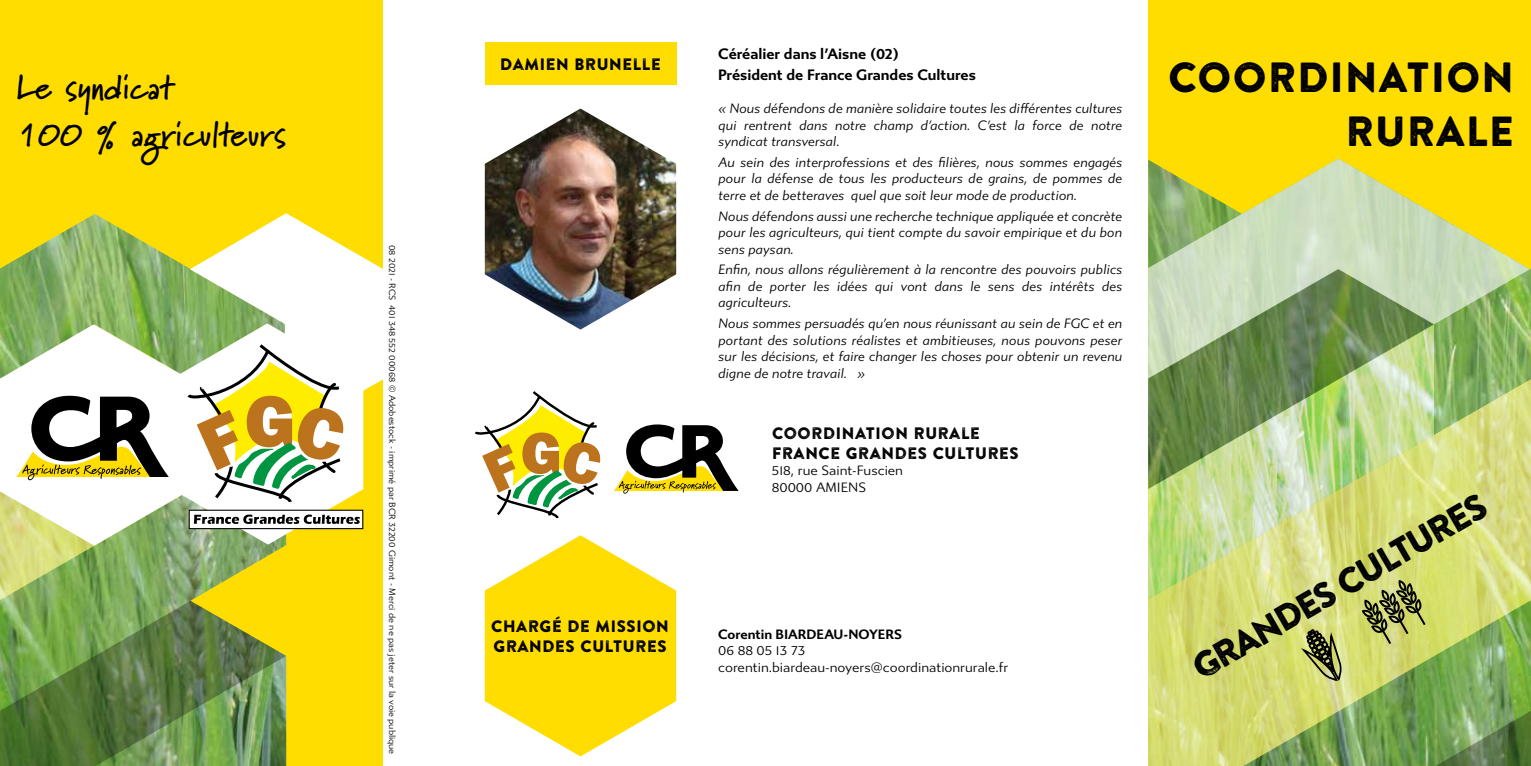
<style>
.page{position:relative;width:1531px;height:766px;background:#fff}
.page>*{position:absolute;margin:0;border:0;box-sizing:border-box;transform-origin:0 0}
.t1{font:800 75px "Franklin Gothic";color:#bc731e}
.t2{font:800 60.45px "Franklin Gothic";color:#bc731e}
.t3{font:42px/53.6px "Brandon Printed One";color:#000;text-align:right}
.t4{font:36px "Brandon Printed One";color:#000}
.t5{font:700 34.5px/46.5px "Marydale";color:#000}
.t6{font:16.5px/19.8px "Brandon Printed One";color:#000}
.t7{font:700 15px/21px "Gibbs";color:#000}
.t8{font:italic 13.5px/16.5px "Gibbs";color:#000;text-align:justify}
.t9{font:13.5px/16.5px "Gibbs";color:#000}
.t10{font:700 13.5px "Gibbs";color:#000}
.t11{font:9px "Gibbs";color:#000}
</style>
<div class="page">
<div style="left:0;top:0;width:382px;height:765px;background:#fd0"></div>
<img style="left:190px;top:545px;width:96px;height:55px">
<svg style="left:0;top:545px;width:190px;height:55px;background:#96b667"></svg>
<svg style="left:0;top:600px;width:286px;height:165px;background:#6c8e45"></svg>
<div style="left:485px;top:43px;width:191px;height:42px;background:#fd0"></div>
<img style="left:485px;top:108px;width:191px;height:208px">
<svg style="left:0;top:213px;width:383px;height:332px"></svg>
<svg style="left:474px;top:316px;width:265px;height:440px"></svg>
<div style="left:1148px;top:0;width:383px;height:765px;background:#fd0"></div>
<svg style="left:1148px;top:158px;width:382px;height:166px"></svg>
<svg style="left:1148px;top:269px;width:286px;height:55px;background:#a8be98"></svg>
<img style="left:1148px;top:324px;width:383px;height:441px">
<svg style="left:1302px;top:627px;width:40px;height:54px;background:#8e9154"></svg>
<img style="left:1361px;top:580px;width:170px;height:185px">
<h3 class="t5" style="left:17px;top:64px;width:271px">Le syndicat<br>100 % agriculteurs</h3>
<h1 class="t1" style="left:245px;top:372px;width:53px">G</h1>
<p class="t11" style="left:397px;top:245px;width:510px;rotate:90deg">08 2021 - RCS 401 348 552 00068 © Adobestock - imprimé par BCR 32200 Gimont - Merci de ne pas jeter sur la voie publique</p>
<p class="t6" style="left:500px;top:54px;width:163px">DAMIEN BRUNELLE</p>
<h2 class="t2" style="left:521px;top:414px;width:43px">G</h2>
<p class="t6" style="left:491px;top:615px;width:180px">CHARGÉ DE MISSION<br>GRANDES CULTURES</p>
<p class="t7" style="left:718px;top:43px;width:259px">Céréalier dans l’Aisne (02)<br>Président de France Grandes Cultures</p>
<p class="t8" style="left:718px;top:100px;width:405px">« Nous défendons de manière solidaire toutes les différentes cultures qui rentrent dans notre champ d’action. C’est la force de notre syndicat transversal.</p>
<p class="t8" style="left:718px;top:154px;width:405px">Au sein des interprofessions et des filières, nous sommes engagés pour la défense de tous les producteurs de grains, de pommes de terre et de betteraves quel que soit leur mode de production.</p>
<p class="t8" style="left:718px;top:208px;width:405px">Nous défendons aussi une recherche technique appliquée et concrète pour les agriculteurs, qui tient compte du savoir empirique et du bon sens paysan.</p>
<p class="t8" style="left:718px;top:262px;width:405px">Enfin, nous allons régulièrement à la rencontre des pouvoirs publics afin de porter les idées qui vont dans le sens des intérêts des agriculteurs.</p>
<p class="t8" style="left:718px;top:315px;width:405px">Nous sommes persuadés qu’en nous réunissant au sein de FGC et en portant des solutions réalistes et ambitieuses, nous pouvons peser sur les décisions, et faire changer les choses pour obtenir un revenu digne de notre travail. »</p>
<p class="t6" style="left:772px;top:423px;width:249px">COORDINATION RURALE<br>FRANCE GRANDES CULTURES</p>
<p class="t9" style="left:772px;top:462px;width:133px">518, rue Saint-Fuscien<br>80000 AMIENS</p>
<p class="t10" style="left:718px;top:625px;width:185px">Corentin BIARDEAU-NOYERS</p>
<p class="t9" style="left:718px;top:642px;width:291px">06 88 05 13 73 corentin.biardeau-noyers@coordinationrurale.fr</p>
<h3 class="t3" style="left:1167px;top:50px;width:349px">COORDINATION<br>RURALE</h3>
<h3 class="t4" style="left:1183px;top:650px;width:336px;rotate:-30deg">GRANDES CULTURES</h3>
</div>
